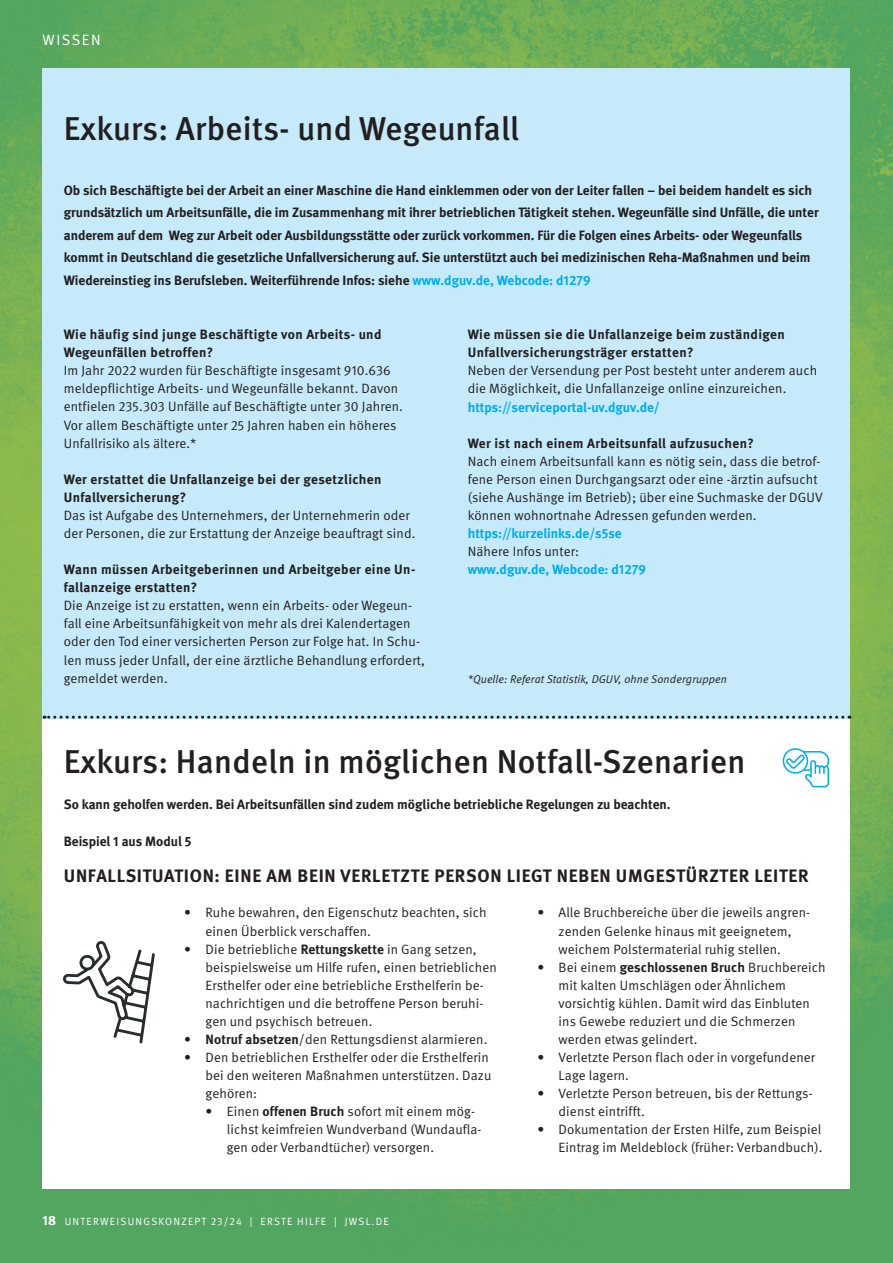
<style>
.page{position:relative;width:893px;height:1263px;background:#fff}
.page>*{position:absolute;margin:0;border:0;box-sizing:border-box;transform-origin:0 0}
.t1{font:500 33px "DGUV Meta";letter-spacing:.01em;color:#231f20}
.t2{font:700 18px "DGUV Meta";letter-spacing:.04em;color:#231f20}
.t3{font:15px "DGUV Meta";letter-spacing:.11em;color:#fff}
.N_Fließtext_normal{font:13.5px/18.1px "DGUV Meta";letter-spacing:.01em;color:#231f20}
.N_Subhead{font:700 13.5px/22.5px "DGUV Meta";color:#231f20}
.N_Zwischenhead_flies{font:13.5px/18.1px "DGUV Meta";letter-spacing:.01em;color:#231f20}
.N_Zwischenhead_flies-2{font:700 13.5px/18.1px "DGUV Meta";letter-spacing:.03em;color:#231f20}
.N_Fließtext_normal-2{font:italic 11.25px "DGUV Meta";letter-spacing:.01em;color:#231f20}
.t4{font:10.5px "DGUV Meta";letter-spacing:.12em;color:#fff}
.s1{color:#00aeef}
.s2{font-weight:700;color:#00aeef}
.s3{font-weight:700}
.s4{font-weight:700;font-size:13.5px}
</style>
<div class="page">
<img style="left:0;top:0;width:893px;height:1263px">
<div style="left:43px;top:68px;width:807px;height:1120px;background:#fff"></div>
<div style="left:43px;top:68px;width:807px;height:651px;background:#c6eafa"></div>
<svg style="left:44px;top:716px;width:799px;height:3px"></svg>
<svg style="left:63px;top:941px;width:92px;height:103px"></svg>
<svg style="left:782px;top:748px;width:47px;height:39px"></svg>
<p class="t3" style="left:43px;top:31px;width:60px">WISSEN</p>
<h3 class="t1" style="left:64px;top:110px;width:457px">Exkurs: Arbeits- und Wegeunfall</h3>
<p class="N_Subhead" style="left:64px;top:179px;width:756px">Ob sich Beschäftigte bei der Arbeit an einer Maschine die Hand einklemmen oder von der Leiter fallen – bei beidem handelt es sich grundsätzlich um Arbeitsunfälle, die im Zusammenhang mit ihrer betrieblichen Tätigkeit stehen. Wegeunfälle sind Unfälle, die unter anderem auf dem Weg zur Arbeit oder Ausbildungsstätte oder zurück vorkommen. Für die Folgen eines Arbeits- oder Wegeunfalls kommt in Deutschland die gesetzliche Unfallversicherung auf. Sie unterstützt auch bei medizinischen Reha-Maßnahmen und beim Wiedereinstieg ins Berufsleben. Weiterführende Infos: siehe <span class="s1">www.dguv.de, Webcode: d1279</span></p>
<p class="N_Zwischenhead_flies-2" style="left:64px;top:326px;width:319px">Wie häufig sind junge Beschäftigte von Arbeits- und<br>Wegeunfällen betroffen?</p>
<p class="N_Zwischenhead_flies" style="left:64px;top:362px;width:341px">Im Jahr 2022 wurden für Beschäftigte insgesamt 910.636 meldepflichtige Arbeits- und Wegeunfälle bekannt. Davon entfielen 235.303 Unfälle auf Beschäftigte unter 30 Jahren.<br>Vor allem Beschäftigte unter 25 Jahren haben ein höheres Unfallrisiko als ältere.*</p>
<p class="N_Zwischenhead_flies-2" style="left:64px;top:470px;width:319px">Wer erstattet die Unfallanzeige bei der gesetzlichen<br>Unfallversicherung?</p>
<p class="N_Zwischenhead_flies" style="left:64px;top:506px;width:353px">Das ist Aufgabe des Unternehmers, der Unternehmerin oder der Personen, die zur Erstattung der Anzeige beauftragt sind.</p>
<p class="N_Zwischenhead_flies-2" style="left:64px;top:561px;width:353px">Wann müssen Arbeitgeberinnen und Arbeitgeber eine Un&shy;fallanzeige erstatten?</p>
<p class="N_Fließtext_normal" style="left:64px;top:597px;width:363px">Die Anzeige ist zu erstatten, wenn ein Arbeits- oder Wegeun&shy;fall eine Arbeitsunfähigkeit von mehr als drei Kalendertagen oder den Tod einer versicherten Person zur Folge hat. In Schu&shy;len muss jeder Unfall, der eine ärztliche Behandlung erfordert, gemeldet werden.</p>
<p class="N_Zwischenhead_flies-2" style="left:468px;top:326px;width:319px">Wie müssen sie die Unfallanzeige beim zuständigen<br>Unfallversicherungsträger erstatten?</p>
<p class="N_Zwischenhead_flies" style="left:468px;top:362px;width:351px">Neben der Versendung per Post besteht unter anderem auch die Möglichkeit, die Unfallanzeige online einzureichen. <span class="s2">https://serviceportal-uv.dguv.de/</span></p>
<p class="N_Zwischenhead_flies-2" style="left:468px;top:434px;width:288px">Wer ist nach einem Arbeitsunfall aufzusuchen?</p>
<p class="N_Fließtext_normal" style="left:468px;top:452px;width:356px">Nach einem Arbeitsunfall kann es nötig sein, dass die betrof&shy;fene Person einen Durchgangsarzt oder eine -ärztin aufsucht (siehe Aushänge im Betrieb); über eine Suchmaske der DGUV können wohnortnahe Adressen gefunden werden. <span class="s2">https://kurzelinks.de/s5se<br></span>Nähere Infos unter:<br><span class="s2">www.dguv.de, Webcode: d1279</span></p>
<p class="N_Fließtext_normal-2" style="left:468px;top:672px;width:261px">*Quelle: Referat Statistik, DGUV, ohne Sondergruppen</p>
<h3 class="t1" style="left:64px;top:742px;width:683px">Exkurs: Handeln in möglichen Notfall-Szenarien</h3>
<p class="N_Subhead" style="left:64px;top:793px;width:608px">So kann geholfen werden. Bei Arbeitsunfällen sind zudem mögliche betriebliche Regelungen zu beachten.</p>
<p class="N_Subhead" style="left:64px;top:830px;width:129px">Beispiel 1 aus Modul 5</p>
<h4 class="t2" style="left:64px;top:865px;width:746px">UNFALLSITUATION: EINE AM BEIN VERLETZTE PERSON LIEGT NEBEN UMGESTÜRZTER LEITER</h4>
<p class="N_Fließtext_normal" style="left:206px;top:904px;width:283px;text-indent:-21px">• Ruhe bewahren, den Eigenschutz beachten, sich einen Überblick verschaffen.</p>
<p class="N_Fließtext_normal" style="left:206px;top:940px;width:293px;text-indent:-21px">• Die betriebliche <span class="s3">Rettungskette</span> in Gang setzen, beispielsweise um Hilfe rufen, einen betrieblichen Ersthelfer oder eine betriebliche Ersthelferin be&shy;nachrichtigen und die betroffene Person beruhi&shy;gen und psychisch betreuen.</p>
<p class="N_Fließtext_normal" style="left:184px;top:1030px;width:305px">• <span class="s3">Notruf absetzen</span>/den Rettungsdienst alarmieren.</p>
<p class="N_Fließtext_normal" style="left:206px;top:1049px;width:287px;text-indent:-21px">• Den betrieblichen Ersthelfer oder die Ersthelferin bei den weiteren Maßnahmen unterstützen. Dazu gehören:</p>
<p class="N_Fließtext_normal" style="left:227px;top:1103px;width:256px;text-indent:-21px">• Einen <span class="s3">offenen Bruch</span> sofort mit einem mög&shy;lichst keimfreien Wundverband (Wundaufla&shy;gen oder Verbandtücher) versorgen.</p>
<p class="t4" style="left:43px;top:1215px;width:348px"><span class="s4">18</span> UNTERWEISUNGSKONZEPT 23/24 | ERSTE HILFE | JWSL.DE</p>
<p class="N_Fließtext_normal" style="left:537px;top:904px;width:274px;text-align:center">• Alle Bruchbereiche über die jeweils angren&shy;zenden Gelenke hinaus mit geeignetem, weichem Polstermaterial ruhig stellen.</p>
<p class="N_Fließtext_normal" style="left:559px;top:958px;width:269px;text-indent:-21px">• Bei einem <span class="s3">geschlossenen Bruch</span> Bruchbereich mit kalten Umschlägen oder Ähnlichem vorsichtig kühlen. Damit wird das Einbluten ins Gewebe reduziert und die Schmerzen werden etwas gelindert.</p>
<p class="N_Fließtext_normal" style="left:559px;top:1049px;width:258px;text-indent:-21px">• Verletzte Person flach oder in vorgefundener<br>Lage lagern.</p>
<p class="N_Fließtext_normal" style="left:559px;top:1085px;width:256px;text-indent:-21px">• Verletzte Person betreuen, bis der Rettungs&shy;dienst eintrifft.</p>
<p class="N_Fließtext_normal" style="left:537px;top:1121px;width:287px;text-align:right">• Dokumentation der Ersten Hilfe, zum Beispiel<br>Eintrag im Meldeblock (früher: Verbandbuch).</p>
</div>
